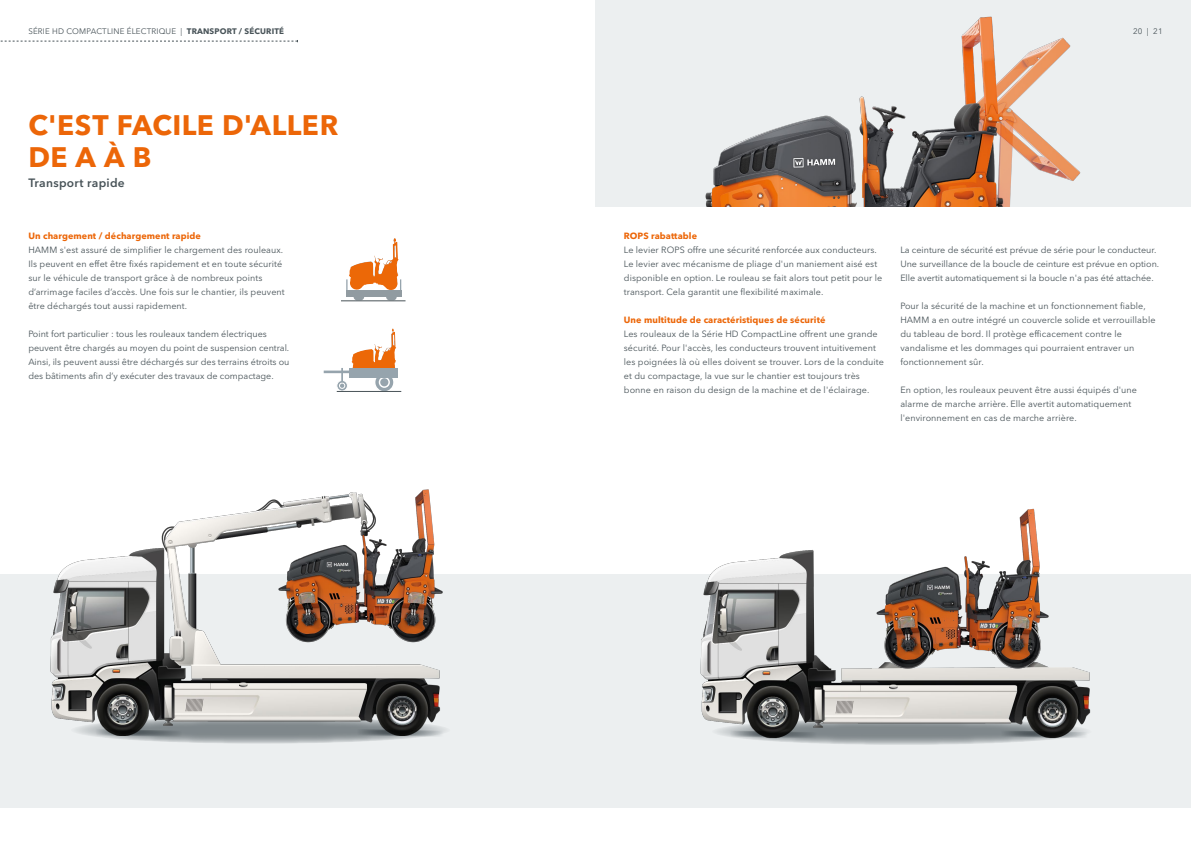
<style>
.page{position:relative;width:1191px;height:842px;background:#fff}
.page>*{position:absolute;margin:0;border:0;box-sizing:border-box;transform-origin:0 0}
.t1{font:700 28px/32px "Avenir Next LT Pro";letter-spacing:.015em;color:#ec6608}
.t2{font:600 12px "Avenir Next LT Pro";letter-spacing:.02em;color:#485358}
.t3{font:9px/14px "Avenir Next LT Pro";letter-spacing:.01em;color:#485358}
.t4{font:700 9px "Avenir Next LT Pro";letter-spacing:.01em;color:#ec6608}
.t5{font:8px "Avenir Next LT Pro";letter-spacing:.02em;color:#485358}
.s1{font-weight:700}
</style>
<div class="page">
<div style="left:0;top:574px;width:1191px;height:234px;background:#eceff0"></div>
<div style="left:595px;top:0;width:596px;height:207px;background:#eceff0"></div>
<img style="left:705px;top:16px;width:376px;height:191px">
<img style="left:700px;top:550px;width:391px;height:195px">
<img style="left:50px;top:515px;width:396px;height:229px">
<img style="left:378px;top:333px;width:14px;height:27px">
<svg style="left:373px;top:377px;width:22px;height:14px"></svg>
<div style="left:350px;top:368px;width:48px;height:9px;background:#96a4ad"></div>
<hr style="left:324px;top:371px;width:26px;height:2px;background:#96a4ad">
<svg style="left:336px;top:368px;width:12px;height:24px"></svg>
<hr style="left:337px;top:391px;width:64px;height:1px;background:#485358">
<div style="left:346px;top:290px;width:55px;height:7px;background:#919ba1"></div>
<div style="left:353px;top:293px;width:11px;height:7px;background:#919ba1;border-radius:3px"></div>
<div style="left:386px;top:293px;width:11px;height:7px;background:#919ba1;border-radius:3px"></div>
<img style="left:379px;top:238px;width:16px;height:35px">
<img style="left:802px;top:508px;width:289px;height:164px">
<hr style="left:341px;top:300px;width:64px;height:1px;background:#485358">
<svg style="left:91px;top:729px;width:92px;height:8px"></svg>
<svg style="left:352px;top:729px;width:92px;height:8px"></svg>
<svg style="left:725px;top:730px;width:92px;height:9px"></svg>
<svg style="left:996px;top:730px;width:92px;height:9px"></svg>
<img style="left:225px;top:489px;width:221px;height:172px">
<svg style="left:0;top:40px;width:298px;height:2px"></svg>
<p class="t5" style="left:28px;top:27px;width:257px">SÉRIE HD COMPACTLINE ÉLECTRIQUE | <span class="s1">TRANSPORT / SÉCURITÉ</span></p>
<h1 class="t1" style="left:28px;top:108px;width:311px">C'EST FACILE D'ALLER<br>DE A À B</h1>
<h2 class="t2" style="left:28px;top:175px;width:98px">Transport rapide</h2>
<p class="t4" style="left:28px;top:230px;width:174px">Un chargement / déchargement rapide</p>
<p class="t3" style="left:28px;top:243px;width:258px">HAMM s'est assuré de simplifier le chargement des rouleaux.<br>Ils peuvent en effet être fixés rapidement et en toute sécurité sur le véhicule de transport grâce à de nombreux points d’arrimage faciles d’accès. Une fois sur le chantier, ils peuvent être déchargés tout aussi rapidement.</p>
<p class="t3" style="left:28px;top:327px;width:263px">Point fort particulier : tous les rouleaux tandem électriques peuvent être chargés au moyen du point de suspension central.<br>Ainsi, ils peuvent aussi être déchargés sur des terrains étroits ou des bâtiments afin d’y exécuter des travaux de compactage.</p>
<p class="t5" style="left:1133px;top:27px;width:31px">20 | 21</p>
<p class="t4" style="left:624px;top:230px;width:75px">ROPS rabattable</p>
<p class="t3" style="left:624px;top:243px;width:260px">Le levier ROPS offre une sécurité renforcée aux conducteurs.<br>Le levier avec mécanisme de pliage d'un maniement aisé est disponible en option. Le rouleau se fait alors tout petit pour le transport. Cela garantit une flexibilité maximale.</p>
<p class="t4" style="left:624px;top:314px;width:203px">Une multitude de caractéristiques de sécurité</p>
<p class="t3" style="left:624px;top:327px;width:262px">Les rouleaux de la Série HD CompactLine offrent une grande sécurité. Pour l'accès, les conducteurs trouvent intuitivement les poignées là où elles doivent se trouver. Lors de la conduite et du compactage, la vue sur le chantier est toujours très bonne en raison du design de la machine et de l'éclairage.</p>
<p class="t3" style="left:900px;top:243px;width:260px">La ceinture de sécurité est prévue de série pour le conducteur.<br>Une surveillance de la boucle de ceinture est prévue en option.<br>Elle avertit automatiquement si la boucle n'a pas été attachée.</p>
<p class="t3" style="left:900px;top:299px;width:257px">Pour la sécurité de la machine et un fonctionnement fiable, HAMM a en outre intégré un couvercle solide et verrouillable du tableau de bord. Il protège efficacement contre le vandalisme et les dommages qui pourraient entraver un fonctionnement sûr.</p>
<p class="t3" style="left:900px;top:383px;width:238px">En option, les rouleaux peuvent être aussi équipés d'une alarme de marche arrière. Elle avertit automatiquement l'environnement en cas de marche arrière.</p>
</div>
